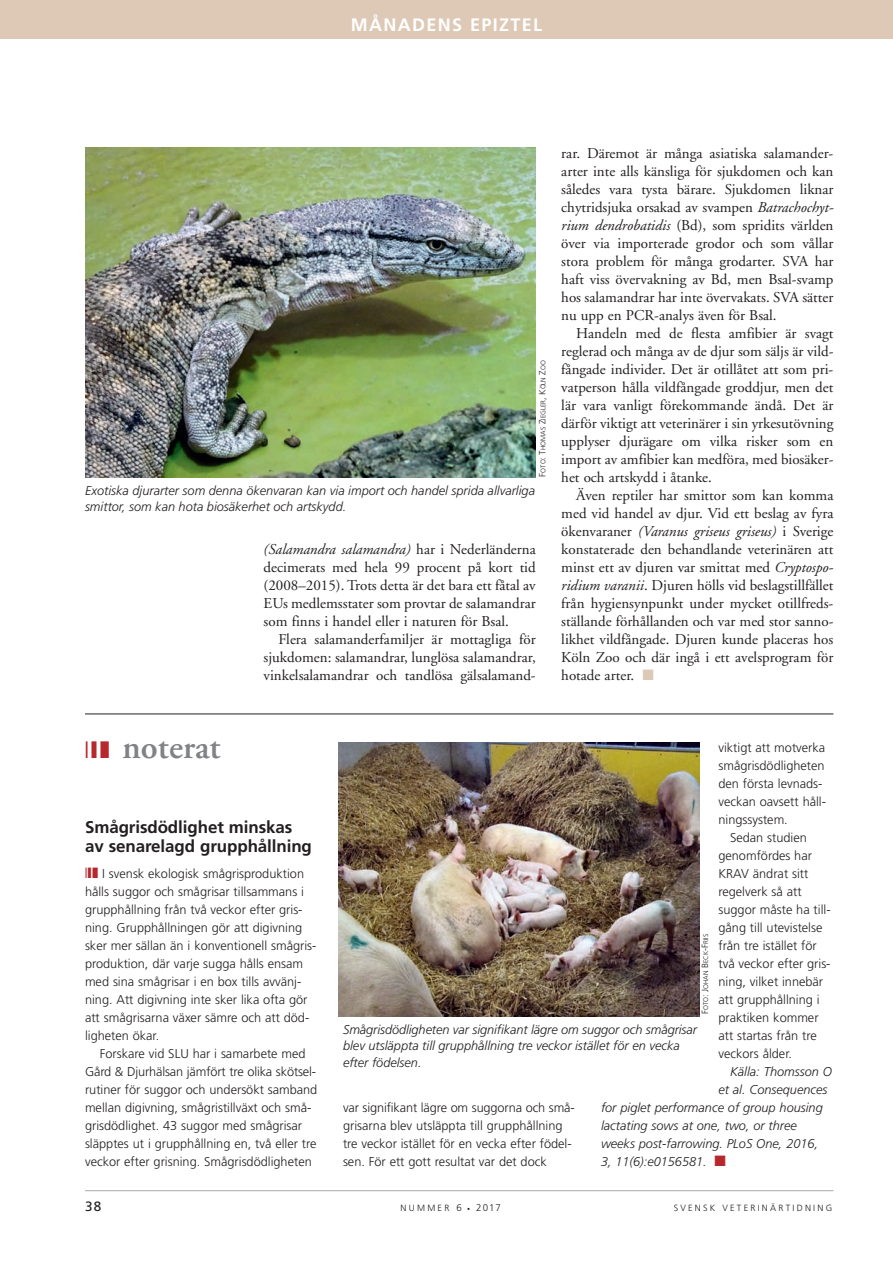
<style>
.page{position:relative;width:893px;height:1263px;background:#fff}
.page>*{position:absolute;margin:0;border:0;box-sizing:border-box;transform-origin:0 0}
.t1{font:600 34.5px "Adobe Garamond";color:#808285}
.t2{font:700 18px "Frutiger";letter-spacing:.075em;color:#fff}
.t3{font:700 16.95px/19.5px "Frutiger";letter-spacing:-.005em;color:#231f20}
.t4{font:15px/18px "Adobe Garamond";color:#231f20;text-align:justify}
.t5{font:13.5px "Frutiger";color:#231f20}
.t6{font:300 12.75px/18px "Frutiger";color:#231f20}
.t7{font:italic 300 12.75px/16.5px "Frutiger";color:#231f20}
.t8{font:300 9px "Frutiger";letter-spacing:.25em;color:#231f20}
.t9{font:300 6.75px "Frutiger";color:#231f20}
.s1{font-size:9px}
.s2{font-style:italic}
.s3{color:#ddc9b6}
.s4{color:#b7282e}
.s5{font-size:9.75px}
.s6{font-size:6px}
</style>
<div class="page">
<hr style="left:85px;top:1190px;width:748px;height:1px;background:#a8a9ad">
<div style="left:0;top:0;width:893px;height:38px;background:#ddc9b6"></div>
<img style="left:85px;top:147px;width:451px;height:330px">
<hr style="left:85px;top:714px;width:748px;height:1px;background:#231f20">
<img style="left:339px;top:742px;width:360px;height:274px">
<p class="t2" style="left:351px;top:17px;width:193px">MÅNADENS EPIZTEL</p>
<p class="t9" style="left:540px;top:477px;width:118px;rotate:-90deg"><span class="s1">F</span>OTO<span class="s1">: T</span>HOMAS <span class="s1">Z</span>IEGLER<span class="s1">, K</span>ÖLN <span class="s1">Z</span>OO</p>
<p class="t7" style="left:85px;top:483px;width:451px">Exotiska djurarter som denna ökenvaran kan via import och handel sprida allvarliga smittor, som kan hota biosäkerhet och artskydd.</p>
<p class="t4" style="left:264px;top:542px;width:274px"><span class="s2">(Salamandra salamandra)</span> har i Nederländerna decimerats med hela 99 procent på kort tid (2008–2015). Trots detta är det bara ett fåtal av EUs medlemsstater som provtar de salamandrar som finns i handel eller i naturen för Bsal.</p>
<p class="t4" style="left:264px;top:632px;width:274px;text-indent:15px">Flera salamanderfamiljer är mottagliga för sjukdomen: salamandrar, lunglösa salamandrar, vinkelsalamandrar och tandlösa gälsalamand-</p>
<p class="t4" style="left:561px;top:146px;width:274px">rar. Däremot är många asiatiska salamander - arter inte alls känsliga för sjukdomen och kan således vara tysta bärare. Sjukdomen liknar chytridsjuka orsakad av svampen <span class="s2">Batrachochyt&shy;rium dendrobatidis</span> (Bd), som spridits världen över via importerade grodor och som vållar stora problem för många grodarter. SVA har haft viss övervakning av Bd, men Bsal-svamp hos salamandrar har inte övervakats. SVA sätter nu upp en PCR-analys även för Bsal.</p>
<p class="t4" style="left:561px;top:326px;width:274px;text-indent:15px">Handeln med de flesta amfibier är svagt reglerad och många av de djur som säljs är vild&shy;fångade individer. Det är otillåtet att som pri&shy;vatperson hålla vildfångade groddjur, men det lär vara vanligt förekommande ändå. Det är därför viktigt att veterinärer i sin yrkesutövning upplyser djurägare om vilka risker som en import av amfibier kan medföra, med biosäker&shy;het och artskydd i åtanke.</p>
<p class="t4" style="left:561px;top:488px;width:274px;text-indent:15px">Även reptiler har smittor som kan komma med vid handel av djur. Vid ett beslag av fyra ökenvaraner <span class="s2">(Varanus griseus griseus)</span> i Sverige konstaterade den behandlande veterinären att minst ett av djuren var smittat med <span class="s2">Cryptospo&shy;ridium varanii</span>. Djuren hölls vid beslagstillfället från hygiensynpunkt under mycket otillfreds&shy;ställande förhållanden och var med stor sanno&shy;likhet vildfångade. Djuren kunde placeras hos Köln Zoo och där ingå i ett avelsprogram för hotade arter. <span class="s3">■</span></p>
<h1 class="t1" style="left:85px;top:733px;width:137px"><span class="s4">❘❙❚</span> noterat</h1>
<p class="t3" style="left:85px;top:818px;width:228px">Smågrisdödlighet minskas av senarelagd grupphållning</p>
<p class="t6" style="left:85px;top:865px;width:233px"><span class="s4">❘❙❚</span> I svensk ekologisk smågrisproduktion hålls suggor och små grisar tillsammans i grupphållning från två veckor efter gris&shy;ning. Grupphållningen gör att digivning sker mer sällan än i konventionell smågris&shy;produktion, där varje sugga hålls ensam med sina smågrisar i en box tills avvänj&shy;ning. Att digivning inte sker lika ofta gör att smågrisarna växer sämre och att död&shy;ligheten ökar.</p>
<p class="t6" style="left:85px;top:1045px;width:234px;text-indent:15px">Forskare vid SLU har i samarbete med Gård &amp; Djurhälsan jämfört tre olika skötsel&shy;rutiner för suggor och undersökt samband mellan digivning, smågristillväxt och små - grisdödlighet. 43 suggor med smågrisar släpptes ut i grupphållning en, två eller tre veckor efter grisning. Smågrisdödlig heten</p>
<p class="t6" style="left:718px;top:739px;width:109px">viktigt att motverka smågrisdödligheten den första levnads&shy;veckan oavsett håll&shy;ningssystem.</p>
<p class="t6" style="left:718px;top:829px;width:114px;text-indent:12px">Sedan studien genomfördes har<br>KRAV ändrat sitt regelverk så att suggor måste ha till&shy;gång till utevistelse från tre istället för två veckor efter gris&shy;ning, vilket innebär att grupphållning i praktiken kommer att startas från tre veckors ålder.</p>
<p class="t7" style="left:730px;top:1064px;width:103px">Källa: Thomsson O</p>
<p class="t7" style="left:718px;top:1082px;width:110px">et al. Consequences</p>
<p class="t7" style="left:601px;top:1100px;width:223px">for piglet performance of group housing</p>
<p class="t7" style="left:601px;top:1118px;width:197px">lactating sows at one, two, or three</p>
<p class="t7" style="left:601px;top:1136px;width:219px">weeks post-farrowing. PLoS One, 2016,</p>
<p class="t7" style="left:601px;top:1154px;width:126px">3, 11(6):e0156581. <span class="s4">■</span></p>
<p class="t9" style="left:703px;top:1014px;width:82px;rotate:-90deg"><span class="s1">F</span>OTO<span class="s1">: J</span>OHAN <span class="s1">B</span>ECK<span class="s1">-F</span>RIIS</p>
<p class="t7" style="left:343px;top:1022px;width:355px">Smågrisdödligheten var signifikant lägre om suggor och små grisar blev utsläppta till grupphållning tre veckor istället för en vecka efter födelsen.</p>
<p class="t6" style="left:343px;top:1099px;width:233px">var signifikant lägre om suggorna och små&shy;grisarna blev utsläppta till grupphållning tre veckor istället för en vecka efter födel&shy;sen. För ett gott resultat var det dock</p>
<p class="t5" style="left:85px;top:1200px;width:18px">38</p>
<p class="t8" style="left:401px;top:1204px;width:102px">NUMMER <span class="s5">6</span> <span class="s6">•</span> <span class="s5">2017</span></p>
<p class="t8" style="left:674px;top:1204px;width:160px">SVENSK VETERINÄRTIDNING</p>
</div>
